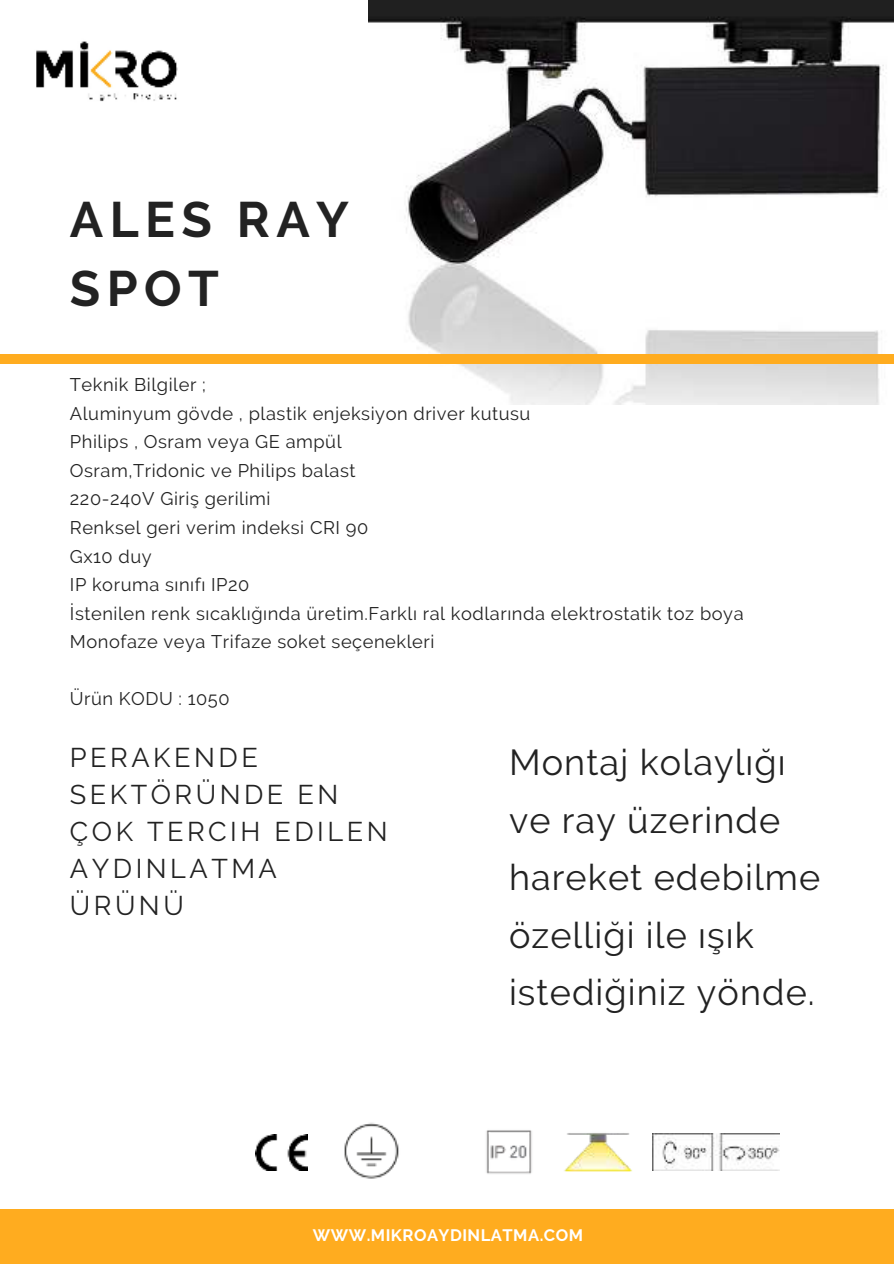
<style>
.page{position:relative;width:894px;height:1264px;background:#fff}
.page>*{position:absolute;margin:0;border:0;box-sizing:border-box;transform-origin:0 0}
.t1{font:700 49.65px/68.7px "Raleway";letter-spacing:.13em;color:#222}
.t2{font:36px/57.4px "Raleway";letter-spacing:.03em;color:#222}
.t3{font:27px/37.2px "Raleway";letter-spacing:.13em;color:#222}
.t4{font:18.3px/28.5px "Raleway";letter-spacing:.03em;color:#222}
.t5{font:700 16.5px "Raleway";letter-spacing:.03em;color:#fff}
</style>
<div class="page">
<img style="left:368px;top:0;width:525px;height:404px">
<div style="left:0;top:354px;width:893px;height:10px;background:#ffac1f"></div>
<div style="left:0;top:1209px;width:893px;height:54px;background:#ffac1f"></div>
<img style="left:255px;top:1134px;width:52px;height:36px">
<img style="left:344px;top:1122px;width:55px;height:57px">
<img style="left:564px;top:1133px;width:69px;height:39px">
<img style="left:36px;top:41px;width:142px;height:61px">
<img style="left:486px;top:1130px;width:46px;height:44px">
<img style="left:652px;top:1133px;width:127px;height:37px">
<h1 class="t1" style="left:70px;top:186px;width:280px">ALES RAY<br>SPOT</h1>
<p class="t4" style="left:70px;top:370px;width:675px">Teknik Bilgiler ;<br>Aluminyum gövde , plastik enjeksiyon driver kutusu<br>Philips , Osram veya GE ampül<br>Osram,Tridonic ve Philips balast<br>220-240V Giriş gerilimi<br>Renksel geri verim indeksi CRI 90<br>Gx10 duy<br>IP koruma sınıfı IP20<br>İstenilen renk sıcaklığında üretim.Farklı ral kodlarında elektrostatik toz boya Monofaze veya Trifaze soket seçenekleri</p>
<p class="t4" style="left:70px;top:684px;width:161px">Ürün KODU : 1050</p>
<h3 class="t3" style="left:70px;top:738px;width:319px">PERAKENDE<br>SEKTÖRÜNDE EN<br>ÇOK TERCIH EDILEN<br>AYDINLATMA<br>ÜRÜNÜ</h3>
<h2 class="t2" style="left:509px;top:734px;width:313px">Montaj kolaylığı ve ray üzerinde hareket edebilme özelliği ile ışık istediğiniz yönde.</h2>
<p class="t5" style="left:313px;top:1225px;width:272px">WWW.MIKROAYDINLATMA.COM</p>
</div>
